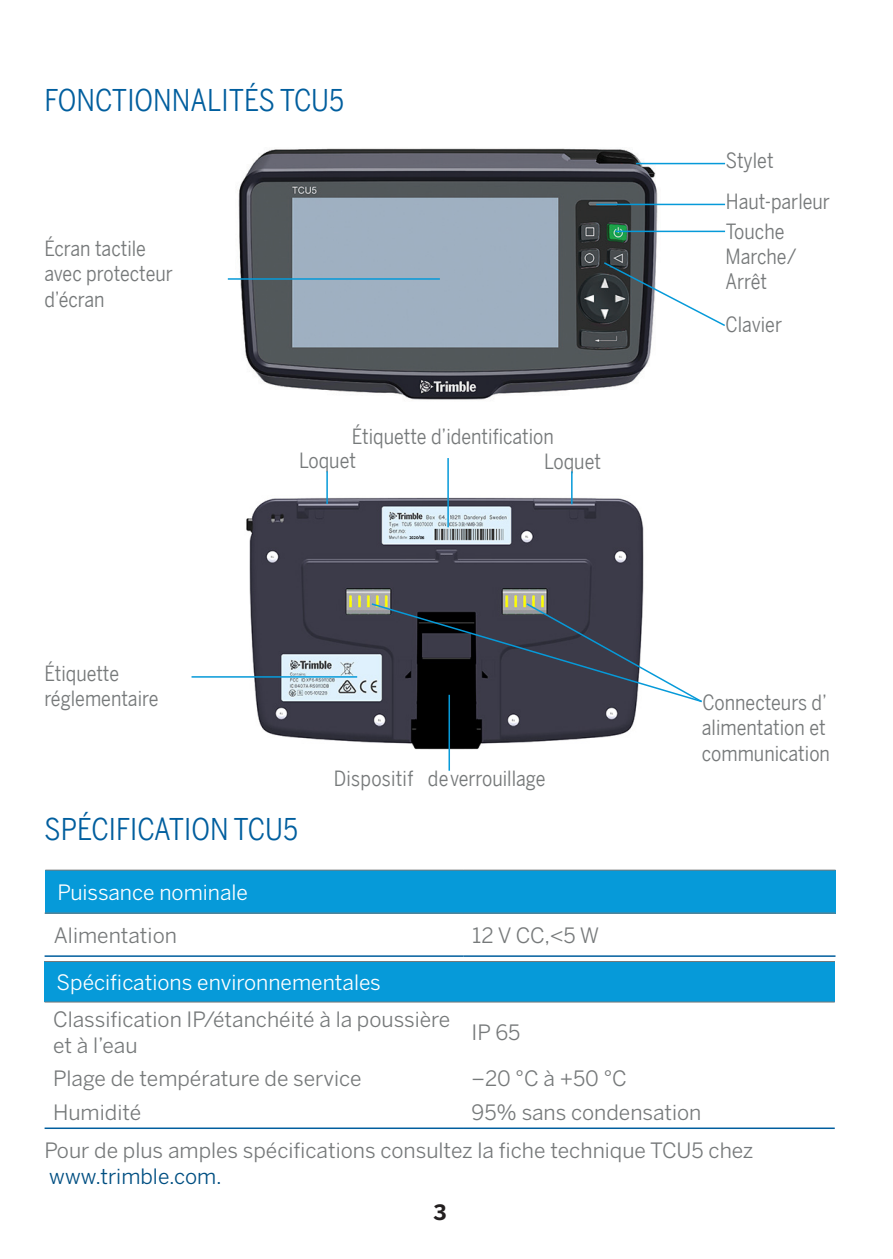
<style>
.page{position:relative;width:893px;height:1259px;background:#fff}
.page>*{position:absolute;margin:0;border:0;box-sizing:border-box;transform-origin:0 0}
.Heading1_CAPS_Conden{font:30px "Benton Sans Condensed";color:#005e9e}
.Callout{font:21px/25.2px "Benton Sans Condensed";color:#76797a}
.TableBody_Left{font:21px/25.2px "Benton Sans";color:#76797a}
.Heading1_CAPS_Conden-2{font:21px/25.2px "Benton Sans";color:#76797a}
.TableHeading_White_L{font:21px "Benton Sans";color:#fff}
.PageNumber{font:700 21px "Benton Sans";color:#231f20}
.s1{color:#004f82}
</style>
<div class="page">
<div style="left:45px;top:870px;width:790px;height:43px;background:#069ad9"></div>
<hr style="left:45px;top:869px;width:419px;height:1px;background:#76797a">
<hr style="left:464px;top:869px;width:371px;height:1px;background:#76797a">
<hr style="left:45px;top:912px;width:419px;height:1px;background:#76797a">
<hr style="left:464px;top:912px;width:371px;height:1px;background:#76797a">
<hr style="left:45px;top:955px;width:419px;height:2px;background:#005e9e">
<hr style="left:464px;top:955px;width:371px;height:2px;background:#005e9e">
<div style="left:45px;top:961px;width:790px;height:41px;background:#069ad9"></div>
<hr style="left:45px;top:961px;width:418px;height:1px;background:#76797a">
<hr style="left:463px;top:961px;width:372px;height:1px;background:#76797a">
<hr style="left:45px;top:1001px;width:418px;height:1px;background:#76797a">
<hr style="left:463px;top:1001px;width:372px;height:1px;background:#76797a">
<hr style="left:45px;top:1127px;width:418px;height:2px;background:#005e9e">
<hr style="left:463px;top:1127px;width:372px;height:2px;background:#005e9e">
<img style="left:238px;top:148px;width:423px;height:252px">
<hr style="left:596px;top:204px;width:129px;height:1px;background:#069ad9">
<img style="left:244px;top:497px;width:400px;height:253px">
<hr style="left:447px;top:458px;width:2px;height:69px;background:#069ad9">
<hr style="left:615px;top:231px;width:110px;height:1px;background:#069ad9">
<svg style="left:370px;top:602px;width:332px;height:101px"></svg>
<hr style="left:326px;top:471px;width:2px;height:33px;background:#069ad9">
<hr style="left:571px;top:471px;width:2px;height:33px;background:#069ad9">
<hr style="left:448px;top:695px;width:2px;height:75px;background:#069ad9">
<hr style="left:192px;top:676px;width:165px;height:1px;background:#069ad9">
<hr style="left:228px;top:278px;width:212px;height:2px;background:#069ad9">
<hr style="left:636px;top:163px;width:89px;height:1px;background:#069ad9">
<svg style="left:602px;top:261px;width:123px;height:66px"></svg>
<p class="Heading1_CAPS_Conden" style="left:45px;top:79px;width:301px">FONCTIONNALITÉS TCU5</p>
<p class="Callout" style="left:44px;top:235px;width:130px">Écran tactile avec protecteur d’écran</p>
<p class="Callout" style="left:44px;top:660px;width:116px">Étiquette réglementaire</p>
<p class="Callout" style="left:352px;top:422px;width:204px">Étiquette d’identification</p>
<p class="Callout" style="left:299px;top:446px;width:58px">Loquet</p>
<p class="Callout" style="left:544px;top:447px;width:58px">Loquet</p>
<p class="Callout" style="left:334px;top:764px;width:213px">Dispositif de verrouillage</p>
<p class="Heading1_CAPS_Conden" style="left:45px;top:808px;width:255px">SPÉCIFICATION TCU5</p>
<p class="TableHeading_White_L" style="left:57px;top:879px;width:192px">Puissance nominale</p>
<p class="TableBody_Left" style="left:54px;top:922px;width:125px">Alimentation</p>
<p class="TableBody_Left" style="left:472px;top:922px;width:128px">12 V CC,&lt;5 W</p>
<p class="TableHeading_White_L" style="left:57px;top:970px;width:326px">Spécifications environnementales</p>
<p class="TableBody_Left" style="left:53px;top:1007px;width:399px">Classification IP/étanchéité à la poussière et à l’eau</p>
<p class="TableBody_Left" style="left:471px;top:1020px;width:50px">IP 65</p>
<p class="Callout" style="left:726px;top:146px;width:49px">Stylet</p>
<p class="Callout" style="left:726px;top:187px;width:106px">Haut-parleur</p>
<p class="Callout" style="left:725px;top:217px;width:73px">Touche<br>Marche/<br>Arrêt</p>
<p class="Callout" style="left:725px;top:310px;width:58px">Clavier</p>
<p class="Callout" style="left:702px;top:689px;width:130px">Connecteurs d’ alimentation et communication</p>
<p class="TableBody_Left" style="left:53px;top:1066px;width:310px">Plage de température de service</p>
<p class="TableBody_Left" style="left:471px;top:1066px;width:157px">–20 °C à +50 °C</p>
<p class="TableBody_Left" style="left:53px;top:1099px;width:90px">Humidité</p>
<p class="TableBody_Left" style="left:471px;top:1099px;width:231px">95% sans condensation</p>
<p class="Heading1_CAPS_Conden-2" style="left:45px;top:1138px;width:710px">Pour de plus amples spécifications consultez la fiche technique TCU5 chez <span class="s1">www.trimble.com.</span></p>
<p class="PageNumber" style="left:433px;top:1198px;width:15px">3</p>
</div>
